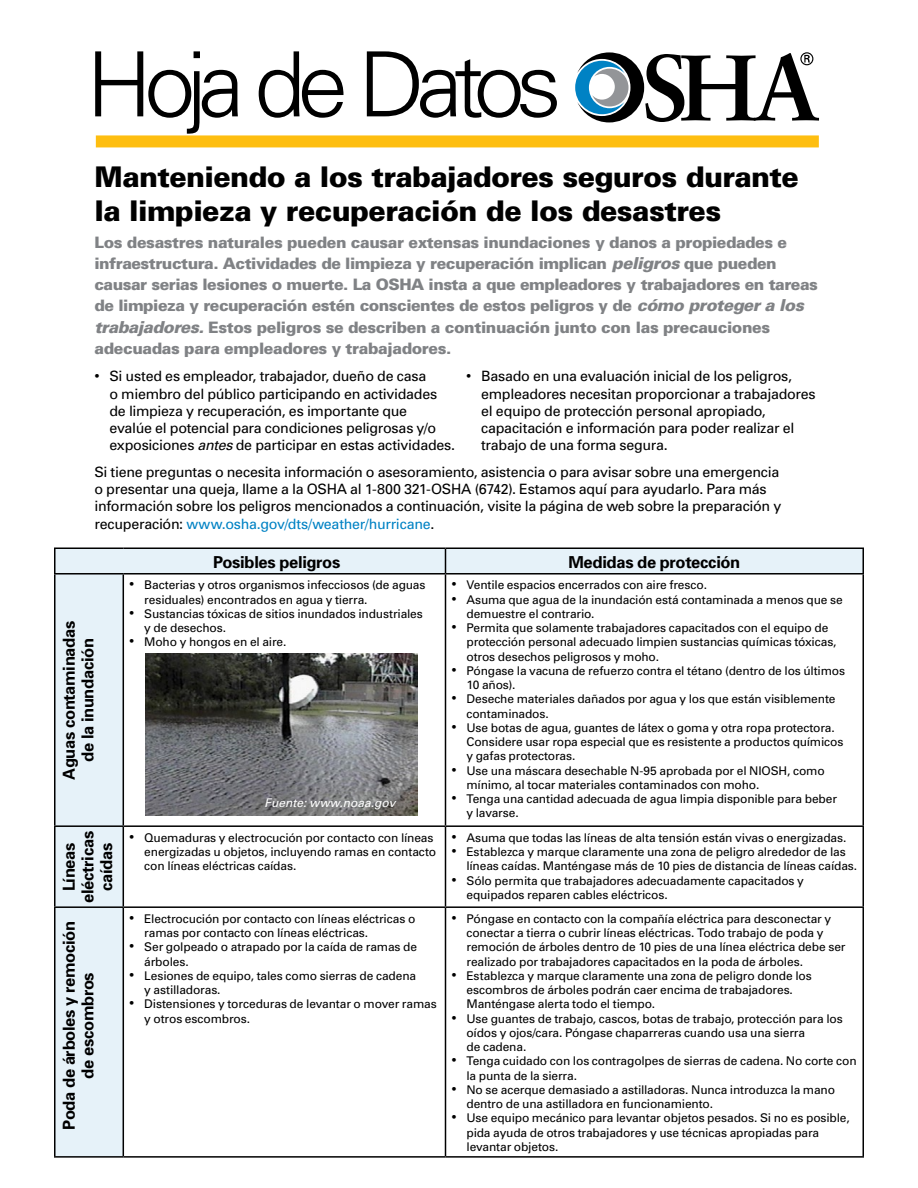
<style>
.page{position:relative;width:918px;height:1188px;background:#fff}
.page>*{position:absolute;margin:0;border:0;box-sizing:border-box;transform-origin:0 0}
.t1{font:300 90px "Univers";letter-spacing:-.095em;color:#000}
.t2{font:900 28.5px/34.2px "Univers";letter-spacing:-.025em;color:#000}
.t3{font:700 16.5px/18.8px "Univers";letter-spacing:-.02em;color:#000;text-align:center}
.t4{font:900 15.75px/21.1px "Univers";letter-spacing:-.03em;color:#808285}
.t5{font:14.25px/17.2px "Univers";letter-spacing:-.02em;color:#000}
.t6{font:12px/14.2px "Univers";letter-spacing:-.01em;color:#000}
.t7{font:italic 12px "Univers";color:#fff}
.s1{font-style:italic;font-size:16.5px}
.s2{font-size:15px}
.s3{font-style:italic}
.s4{color:#0082c4}
</style>
<div class="page">
<div style="left:96px;top:135px;width:723px;height:12px;background:#febe10"></div>
<svg style="left:575px;top:52px;width:244px;height:70px"></svg>
<svg style="left:56px;top:549px;width:806px;height:607px"></svg>
<svg style="left:124px;top:575px;width:321px;height:581px"></svg>
<svg style="left:445px;top:549px;width:1px;height:24px"></svg>
<hr style="left:54px;top:575px;width:2px;height:250px;background:#000">
<hr style="left:123px;top:575px;width:1px;height:250px;background:#000">
<hr style="left:445px;top:575px;width:1px;height:250px;background:#000">
<hr style="left:862px;top:575px;width:2px;height:250px;background:#000">
<hr style="left:54px;top:825px;width:69px;height:2px;background:#000">
<hr style="left:54px;top:827px;width:2px;height:79px;background:#000">
<hr style="left:123px;top:825px;width:323px;height:2px;background:#000">
<hr style="left:123px;top:827px;width:1px;height:79px;background:#000">
<hr style="left:446px;top:825px;width:418px;height:2px;background:#000">
<hr style="left:445px;top:827px;width:1px;height:79px;background:#000">
<hr style="left:862px;top:827px;width:2px;height:79px;background:#000">
<hr style="left:54px;top:906px;width:69px;height:2px;background:#000">
<hr style="left:54px;top:908px;width:2px;height:248px;background:#000">
<hr style="left:123px;top:906px;width:323px;height:2px;background:#000">
<hr style="left:123px;top:908px;width:1px;height:248px;background:#000">
<hr style="left:446px;top:906px;width:418px;height:2px;background:#000">
<hr style="left:445px;top:908px;width:1px;height:248px;background:#000">
<hr style="left:862px;top:908px;width:2px;height:248px;background:#000">
<hr style="left:54px;top:1156px;width:69px;height:2px;background:#000">
<hr style="left:123px;top:1156px;width:323px;height:2px;background:#000">
<hr style="left:446px;top:1156px;width:418px;height:2px;background:#000">
<hr style="left:54px;top:548px;width:69px;height:1px;background:#000">
<hr style="left:54px;top:549px;width:2px;height:24px;background:#000">
<hr style="left:123px;top:548px;width:323px;height:1px;background:#000">
<hr style="left:446px;top:548px;width:418px;height:1px;background:#000">
<hr style="left:862px;top:549px;width:2px;height:24px;background:#000">
<hr style="left:54px;top:573px;width:69px;height:2px;background:#000">
<hr style="left:123px;top:573px;width:323px;height:2px;background:#000">
<hr style="left:446px;top:573px;width:418px;height:2px;background:#000">
<img style="left:145px;top:653px;width:273px;height:163px">
<h1 class="t1" style="left:86px;top:30px;width:477px">Hoja de Datos</h1>
<h2 class="t2" style="left:94px;top:159px;width:706px">Manteniendo a los trabajadores seguros durante la limpieza y recuperación de los desastres</h2>
<p class="t4" style="left:94px;top:231px;width:725px">Los desastres naturales pueden causar extensas inundaciones y danos a propiedades e infraestructura. Actividades de limpieza y recuperación implican <span class="s1">peligros</span> que pueden causar serias lesiones o muerte. La OSHA insta a que empleadores y trabajadores en tareas de limpieza y recuperación estén conscientes de estos peligros y de <span class="s1">cómo proteger a los trabajadores.</span> Estos peligros se describen a continuación junto con las precauciones adecuadas para empleadores y trabajadores.</p>
<p class="t5" style="left:110px;top:367px;width:347px;text-indent:-15px"><span class="s2">•</span> Si usted es empleador, trabajador, dueño de casa<br>o miembro del público participando en actividades de limpieza y recuperación, es importante que<br>evalúe el potencial para condiciones peligrosas y/o exposiciones <span class="s3">antes</span> de participar en estas actividades.</p>
<p class="t5" style="left:481px;top:367px;width:336px;text-indent:-15px"><span class="s2">•</span> Basado en una evaluación inicial de los peligros, empleadores necesitan proporcionar a trabajadores el equipo de protección personal apropiado, capacitación e información para poder realizar el trabajo de una forma segura.</p>
<p class="t5" style="left:94px;top:463px;width:688px">Si tiene preguntas o necesita información o asesoramiento, asistencia o para avisar sobre una emergencia o presentar una queja, llame a la OSHA al 1-800 321-OSHA (6742). Estamos aquí para ayudarlo. Para más información sobre los peligros mencionados a continuación, visite la página de web sobre la preparación y recuperación: <span class="s4">www.osha.gov/dts/weather/hurricane</span>.</p>
<h3 class="t3" style="left:213px;top:552px;width:129px">Posibles peligros</h3>
<h3 class="t3" style="left:568px;top:552px;width:173px">Medidas de protección</h3>
<p class="t6" style="left:144px;top:578px;width:283px;text-indent:-15px"><span class="s2">•</span> Bacterias y otros organismos infecciosos (de aguas residuales) encontrados en agua y tierra.</p>
<p class="t6" style="left:144px;top:606px;width:280px;text-indent:-15px"><span class="s2">•</span> Sustancias tóxicas de sitios inundados industriales y de desechos.</p>
<p class="t6" style="left:129px;top:635px;width:159px"><span class="s2">•</span> Moho y hongos en el aire.</p>
<p class="t6" style="left:452px;top:578px;width:257px"><span class="s2">•</span> Ventile espacios encerrados con aire fresco.</p>
<p class="t6" style="left:466px;top:592px;width:378px;text-indent:-15px"><span class="s2">•</span> Asuma que agua de la inundación está contaminada a menos que se demuestre el contrario.</p>
<p class="t6" style="left:466px;top:621px;width:372px;text-indent:-15px"><span class="s2">•</span> Permita que solamente trabajadores capacitados con el equipo de protección personal adecuado limpien sustancias químicas tóxicas, otros desechos peligrosos y moho.</p>
<p class="t6" style="left:466px;top:663px;width:380px;text-indent:-15px"><span class="s2">•</span> Póngase la vacuna de refuerzo contra el tétano (dentro de los últimos<br>10 años).</p>
<p class="t6" style="left:466px;top:692px;width:371px;text-indent:-15px"><span class="s2">•</span> Deseche materiales dañados por agua y los que están visiblemente contaminados.</p>
<p class="t6" style="left:466px;top:720px;width:378px;text-indent:-15px"><span class="s2">•</span> Use botas de agua, guantes de látex o goma y otra ropa protectora.<br>Considere usar ropa especial que es resistente a productos químicos y gafas protectoras.</p>
<p class="t6" style="left:466px;top:763px;width:360px;text-indent:-15px"><span class="s2">•</span> Use una máscara desechable N-95 aprobada por el NIOSH, como mínimo, al tocar materiales contaminados con moho.</p>
<p class="t6" style="left:466px;top:792px;width:372px;text-indent:-15px"><span class="s2">•</span> Tenga una cantidad adecuada de agua limpia disponible para beber y lavarse.</p>
<h3 class="t3" style="left:59px;top:780px;width:160px;rotate:-90deg">Aguas contaminadas de la inundación</h3>
<p class="t7" style="left:265px;top:795px;width:132px">Fuente: www.noaa.gov</p>
<h3 class="t3" style="left:59px;top:903px;width:73px;rotate:-90deg">Líneas eléctricas caídas</h3>
<h3 class="t3" style="left:59px;top:1130px;width:210px;rotate:-90deg">Poda de árboles y remoción de escombros</h3>
<p class="t6" style="left:144px;top:830px;width:293px;text-indent:-15px"><span class="s2">•</span> Quemaduras y electrocución por contacto con líneas energizadas u objetos, incluyendo ramas en contacto con líneas eléctricas caídas.</p>
<p class="t6" style="left:452px;top:830px;width:396px"><span class="s2">•</span> Asuma que todas las líneas de alta tensión están vivas o energizadas.</p>
<p class="t6" style="left:466px;top:845px;width:392px;text-indent:-15px"><span class="s2">•</span> Establezca y marque claramente una zona de peligro alrededor de las líneas caídas. Manténgase más de 10 pies de distancia de líneas caídas.</p>
<p class="t6" style="left:466px;top:873px;width:339px;text-indent:-15px"><span class="s2">•</span> Sólo permita que trabajadores adecuadamente capacitados y equipados reparen cables eléctricos.</p>
<p class="t6" style="left:144px;top:911px;width:273px;text-indent:-15px"><span class="s2">•</span> Electrocución por contacto con líneas eléctricas o ramas por contacto con líneas eléctricas.</p>
<p class="t6" style="left:144px;top:940px;width:274px;text-indent:-15px"><span class="s2">•</span> Ser golpeado o atrapado por la caída de ramas de árboles.</p>
<p class="t6" style="left:144px;top:968px;width:273px;text-indent:-15px"><span class="s2">•</span> Lesiones de equipo, tales como sierras de cadena y astilladoras.</p>
<p class="t6" style="left:144px;top:997px;width:294px;text-indent:-15px"><span class="s2">•</span> Distensiones y torceduras de levantar o mover ramas y otros escombros.</p>
<p class="t6" style="left:466px;top:911px;width:381px;text-indent:-15px"><span class="s2">•</span> Póngase en contacto con la compañía eléctrica para desconectar y conectar a tierra o cubrir líneas eléctricas. Todo trabajo de poda y remoción de árboles dentro de 10 pies de una línea eléctrica debe ser realizado por trabajadores capacitados en la poda de árboles.</p>
<p class="t6" style="left:466px;top:968px;width:347px;text-indent:-15px"><span class="s2">•</span> Establezca y marque claramente una zona de peligro donde los escombros de árboles podrán caer encima de trabajadores.<br>Manténgase alerta todo el tiempo.</p>
<p class="t6" style="left:466px;top:1011px;width:378px;text-indent:-15px"><span class="s2">•</span> Use guantes de trabajo, cascos, botas de trabajo, protección para los oídos y ojos/cara. Póngase chaparreras cuando usa una sierra<br>de cadena.</p>
<p class="t6" style="left:466px;top:1054px;width:392px;text-indent:-15px"><span class="s2">•</span> Tenga cuidado con los contragolpes de sierras de cadena. No corte con la punta de la sierra.</p>
<p class="t6" style="left:466px;top:1082px;width:370px;text-indent:-15px"><span class="s2">•</span> No se acerque demasiado a astilladoras. Nunca introduzca la mano dentro de una astilladora en funcionamiento.</p>
<p class="t6" style="left:466px;top:1111px;width:385px;text-indent:-15px"><span class="s2">•</span> Use equipo mecánico para levantar objetos pesados. Si no es posible, pida ayuda de otros trabajadores y use técnicas apropiadas para levantar objetos.</p>
</div>
